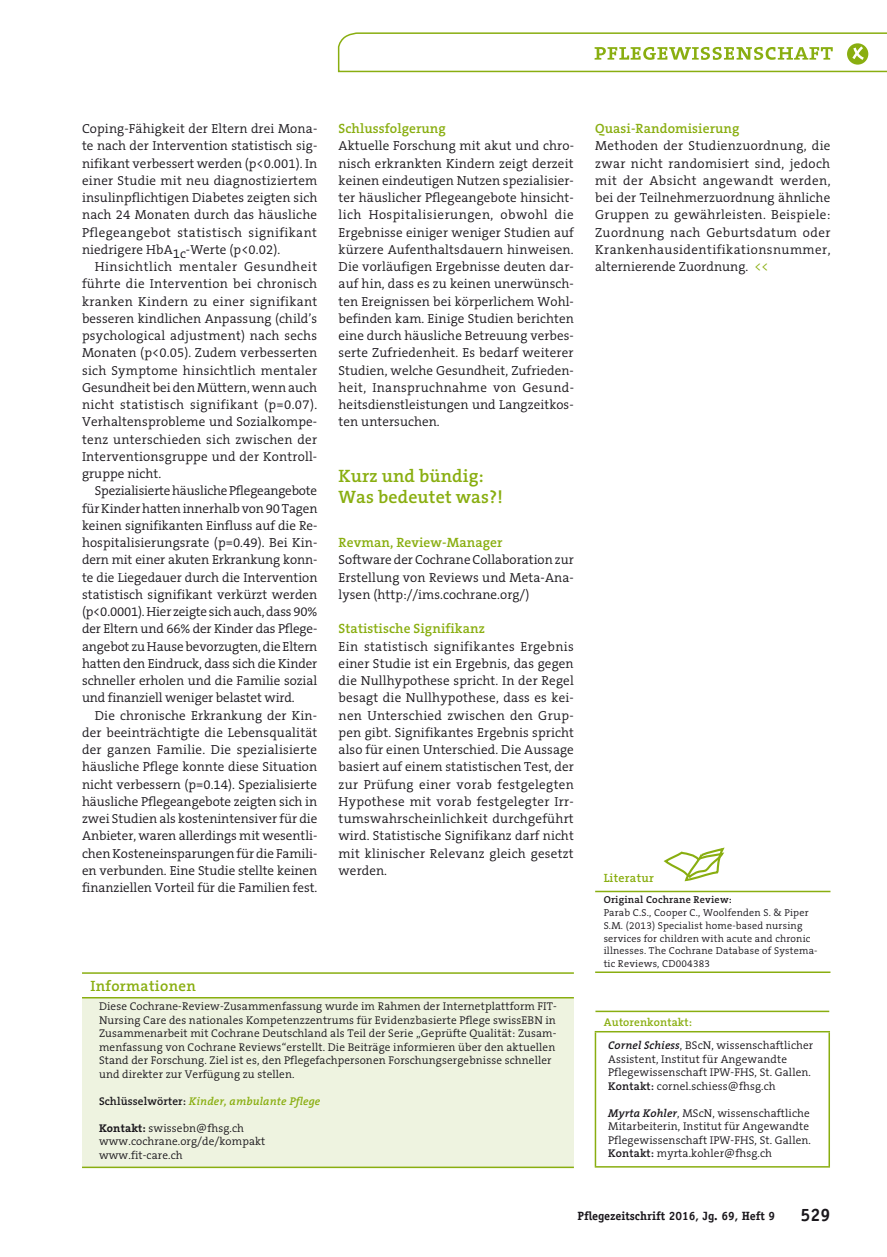
<style>
.page{position:relative;width:887px;height:1257px;background:#fff}
.page>*{position:absolute;margin:0;border:0;box-sizing:border-box;transform-origin:0 0}
.t1{font:600 18px/21px "The Serif B6";letter-spacing:.005em;color:#89ae10}
.t2{font:700 18px "Officina Serif LT";color:#1a171c}
.t3{font:600 15px "The Serif B6";letter-spacing:.02em;color:#89ae10}
.t4{font:600 13.5px "The Serif B6";letter-spacing:.005em;color:#89ae10}
.t5{font:300 13.2px/17.2px "The Serif B4";letter-spacing:.005em;color:#1a171c;text-align:justify}
.t6{font:700 12px "Officina Serif LT";color:#1a171c}
.t7{font:600 12px "The Serif B6";letter-spacing:.02em;color:#89ae10}
.t8{font:300 11.25px/13.5px "The Serif B4";letter-spacing:.01em;color:#1a171c}
.t9{font:italic 600 11.25px "The Serif B6";letter-spacing:.01em;color:#89ae10}
.t10{font:600 11.25px "The Serif B6";letter-spacing:.01em;color:#89ae10}
.t11{font:300 10.2px/12.8px "The Serif B4";letter-spacing:.02em;color:#1a171c}
.t12{font:600 10.2px "The Serif B6";letter-spacing:.02em;color:#1a171c}
.s1{font-style:normal;color:#1a171c}
.s2{font-family:"The Serif B7";font-weight:700}
.s3{color:#89ae10}
.s4{font-family:"The Serif B6";font-weight:600;font-style:italic}
.s5{font-family:"The Serif B6";font-weight:600}
</style>
<div class="page">
<svg style="left:337px;top:32px;width:550px;height:41px"></svg>
<hr style="left:595px;top:1011px;width:234px;height:1px;background:#89ae10">
<hr style="left:595px;top:1032px;width:1px;height:134px;background:#89ae10">
<hr style="left:595px;top:1031px;width:235px;height:1px;background:#89ae10">
<hr style="left:828px;top:1032px;width:2px;height:134px;background:#89ae10">
<hr style="left:595px;top:1166px;width:235px;height:1px;background:#89ae10">
<div style="left:82px;top:998px;width:492px;height:169px;background:#eef3e0"></div>
<hr style="left:82px;top:972px;width:492px;height:2px;background:#89ae10">
<hr style="left:82px;top:997px;width:492px;height:1px;background:#89ae10">
<hr style="left:82px;top:1166px;width:492px;height:2px;background:#89ae10">
<hr style="left:595px;top:891px;width:235px;height:1px;background:#89ae10">
<hr style="left:595px;top:971px;width:235px;height:2px;background:#89ae10">
<svg style="left:663px;top:847px;width:62px;height:35px"></svg>
<p class="t5" style="left:82px;top:120px;width:237px">Coping-Fähigkeit der Eltern drei Mona&shy;te nach der Intervention statistisch sig&shy;nifikant verbessert werden (p&lt;0.001). In einer Studie mit neu diagnostiziertem insulinpflichtigen Diabetes zeigten sich nach 24 Monaten durch das häusliche Pflegeangebot statistisch signifikant niedrigere HbA1c-Werte (p&lt;0.02).</p>
<p class="t5" style="left:82px;top:258px;width:237px;text-indent:13px">Hinsichtlich mentaler Gesundheit führte die Intervention bei chronisch kranken Kindern zu einer signifikant besseren kindlichen Anpassung (child’s psychological adjustment) nach sechs Monaten (p&lt;0.05). Zudem verbesserten sich Symptome hinsichtlich mentaler Gesundheit bei den Müttern, wenn auch nicht statistisch signifikant (p=0.07).<br>Verhaltensprobleme und Sozialkompe&shy;tenz unterschieden sich zwischen der Interventionsgruppe und der Kontroll&shy;gruppe nicht.</p>
<p class="t5" style="left:82px;top:483px;width:237px;text-indent:13px">Spezialisierte häusliche Pflegeangebote für Kinder hatten innerhalb von 90 Tagen keinen signifikanten Einfluss auf die Re&shy;hospitalisierungsrate (p=0.49). Bei Kin&shy;dern mit einer akuten Erkrankung konn&shy;te die Liegedauer durch die Intervention statistisch signifikant verkürzt werden (p&lt;0.0001). Hier zeigte sich auch, dass 90% der Eltern und 66% der Kinder das Pflege&shy;angebot zu Hause bevorzugten, die Eltern hatten den Eindruck, dass sich die Kinder schneller erholen und die Familie sozial und finanziell weniger belastet wird.</p>
<p class="t5" style="left:82px;top:707px;width:237px;text-indent:13px">Die chronische Erkrankung der Kin&shy;der beeinträchtigte die Lebensqualität der ganzen Familie. Die spezialisierte häusliche Pflege konnte diese Situation nicht verbessern (p=0.14). Spezialisierte häusliche Pflegeangebote zeigten sich in zwei Studien als kostenintensiver für die Anbieter, waren allerdings mit wesentli&shy;chen Kosteneinsparungen für die Famili&shy;en verbunden. Eine Studie stellte keinen finanziellen Vorteil für die Familien fest.</p>
<p class="t4" style="left:339px;top:121px;width:109px">Schlussfolgerung</p>
<p class="t5" style="left:339px;top:138px;width:237px">Aktuelle Forschung mit akut und chro&shy;nisch erkrankten Kindern zeigt derzeit keinen eindeutigen Nutzen spezialisier&shy;ter häuslicher Pflegeangebote hinsicht&shy;lich Hospitalisierungen, obwohl die Ergebnisse einiger weniger Studien auf kürzere Aufenthaltsdauern hinweisen.<br>Die vorläufigen Ergebnisse deuten dar&shy;auf hin, dass es zu keinen unerwünsch&shy;ten Ereignissen bei körperlichem Wohl&shy;befinden kam. Einige Studien berichten eine durch häusliche Betreuung verbes&shy;serte Zufriedenheit. Es bedarf weiterer Studien, welche Gesundheit, Zufrieden&shy;heit, Inanspruchnahme von Gesund&shy;heitsdienstleistungen und Langzeitkos&shy;ten untersuchen.</p>
<h1 class="t1" style="left:339px;top:466px;width:166px">Kurz und bündig:<br>Was bedeutet was?!</h1>
<p class="t4" style="left:339px;top:535px;width:166px">Revman, Review-Manager</p>
<p class="t5" style="left:339px;top:552px;width:237px">Software der Cochrane Collaboration zur Erstellung von Reviews und Meta-Ana&shy;lysen (http://ims.cochrane.org/)</p>
<p class="t4" style="left:339px;top:621px;width:148px">Statistische Signifikanz</p>
<p class="t5" style="left:339px;top:638px;width:237px">Ein statistisch signifikantes Ergebnis einer Studie ist ein Ergebnis, das gegen die Nullhypothese spricht. In der Regel besagt die Nullhypothese, dass es kei&shy;nen Unterschied zwischen den Grup&shy;pen gibt. Signifikantes Ergebnis spricht also für einen Unterschied. Die Aussage basiert auf einem statistischen Test, der zur Prüfung einer vorab festgelegten Hypothese mit vorab festgelegter Irr&shy;tumswahrscheinlichkeit durchgeführt wird. Statistische Signifikanz darf nicht mit klinischer Relevanz gleich gesetzt werden.</p>
<p class="t3" style="left:91px;top:978px;width:107px">Informationen</p>
<p class="t8" style="left:99px;top:1000px;width:459px">Diese Cochrane-Review-Zusammenfassung wurde im Rahmen der Internetplattform FIT-Nursing Care des nationales Kompetenzzentrums für Evidenzbasierte Pflege swissEBN in Zusammenarbeit mit Cochrane Deutschland als Teil der Serie „Geprüfte Qualität: Zusam&shy;menfassung von Cochrane Reviews“erstellt. Die Beiträge informieren über den aktuellen Stand der Forschung. Ziel ist es, den Pflegefachpersonen Forschungsergebnisse schneller und direkter zur Verfügung zu stellen.</p>
<p class="t9" style="left:99px;top:1095px;width:223px"><span class="s1">Schlüsselwörter:</span> Kinder, ambulante Pflege</p>
<p class="t8" style="left:99px;top:1121px;width:168px"><span class="s2">Kontakt:</span> swissebn@fhsg.ch www.cochrane.org/de/kompakt www.fit-care.ch</p>
<p class="t4" style="left:595px;top:121px;width:146px">Quasi-Randomisierung</p>
<p class="t5" style="left:595px;top:138px;width:237px">Methoden der Studienzuordnung, die zwar nicht randomisiert sind, jedoch mit der Absicht angewandt werden, bei der Teilnehmerzuordnung ähnliche Gruppen zu gewährleisten. Beispiele:<br>Zuordnung nach Geburtsdatum oder Krankenhausidentifikationsnummer, alternierende Zuordnung. <span class="s3">&lt;&lt;</span></p>
<p class="t7" style="left:604px;top:872px;width:52px">Literatur</p>
<p class="t12" style="left:604px;top:894px;width:130px">Original Cochrane Review:</p>
<p class="t11" style="left:604px;top:907px;width:215px">Parab C.S., Cooper C., Woolfenden S. &amp; Piper S.M. (2013) Specialist home-based nursing services for children with acute and chronic illnesses. The Cochrane Database of Systema&shy;tic Reviews, CD004383</p>
<p class="t10" style="left:604px;top:1016px;width:90px">Autorenkontakt:</p>
<p class="t8" style="left:608px;top:1039px;width:207px"><span class="s4">Cornel Schiess</span>, BScN, wissenschaftlicher Assistent, Institut für Angewandte Pflegewissenschaft IPW-FHS, St. Gallen.<br><span class="s5">Kontakt:</span> cornel.schiess@fhsg.ch</p>
<p class="t8" style="left:608px;top:1107px;width:204px"><span class="s4">Myrta Kohler</span>, MScN, wissenschaftliche Mitarbeiterin, Institut für Angewandte Pflegewissenschaft IPW-FHS, St. Gallen.<br><span class="s5">Kontakt:</span> myrta.kohler@fhsg.ch</p>
<p class="t6" style="left:577px;top:1209px;width:199px">Pflegezeitschrift 2016, Jg. 69, Heft 9</p>
<h1 class="t2" style="left:800px;top:1203px;width:32px">529</h1>
</div>
